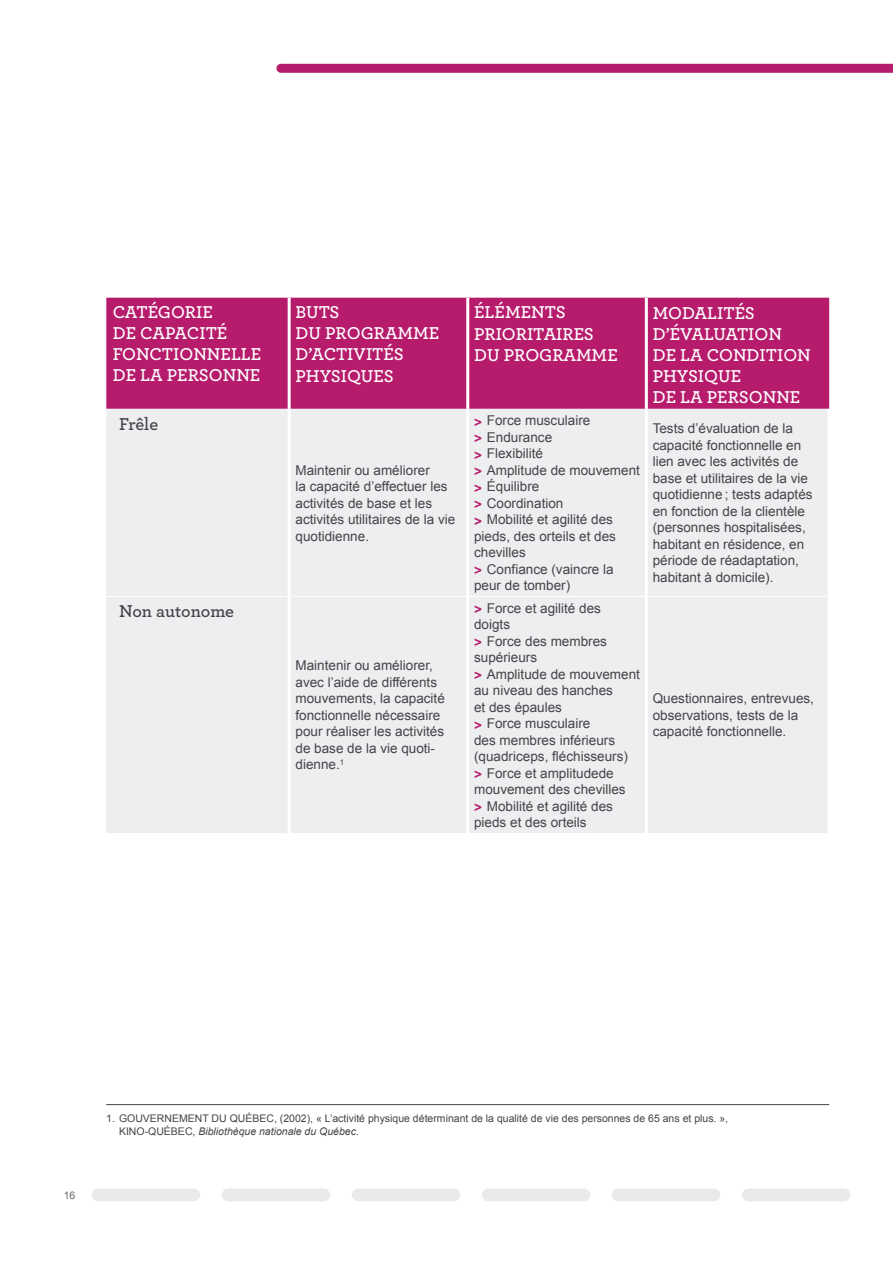
<style>
.page{position:relative;width:893px;height:1263px;background:#fff}
.page>*{position:absolute;margin:0;border:0;box-sizing:border-box;transform-origin:0 0}
.t1{font:600 18px/21px "Archer";color:#fff}
.t2{font:600 18px "Archer";letter-spacing:-.005em;color:#454347}
.t3{font:13.5px/16.5px "Arial";color:#454347}
.t4{font:10.5px/13.5px "Arial";color:#454347}
.t5{font:10.5px "Arial";color:#68676c}
.s1{font-weight:700;color:#b61b6c}
.s2{font-style:italic}
</style>
<div class="page">
<div style="left:281px;top:64px;width:612px;height:9px;background:#b61b6c"></div>
<div style="left:748px;top:1188px;width:96px;height:13px;background:#e9eaeb"></div>
<div style="left:488px;top:1188px;width:96px;height:13px;background:#e9eaeb"></div>
<div style="left:228px;top:1188px;width:96px;height:13px;background:#e9eaeb"></div>
<div style="left:618px;top:1188px;width:96px;height:13px;background:#e9eaeb"></div>
<div style="left:358px;top:1188px;width:96px;height:13px;background:#e9eaeb"></div>
<div style="left:98px;top:1188px;width:96px;height:13px;background:#e9eaeb"></div>
<div style="left:106px;top:298px;width:723px;height:111px;background:#b61b6c"></div>
<div style="left:106px;top:409px;width:722px;height:424px;background:#edeeef"></div>
<hr style="left:466px;top:409px;width:3px;height:187px;background:#fff">
<hr style="left:645px;top:409px;width:3px;height:187px;background:#fff">
<hr style="left:466px;top:597px;width:3px;height:236px;background:#fff">
<hr style="left:645px;top:597px;width:3px;height:236px;background:#fff">
<hr style="left:291px;top:596px;width:177px;height:1px;background:#fff">
<hr style="left:468px;top:596px;width:178px;height:1px;background:#fff">
<hr style="left:646px;top:596px;width:182px;height:1px;background:#fff">
<hr style="left:106px;top:596px;width:182px;height:1px;background:#fff">
<hr style="left:288px;top:409px;width:3px;height:187px;background:#fff">
<hr style="left:288px;top:596px;width:3px;height:237px;background:#fff">
<hr style="left:288px;top:298px;width:3px;height:111px;background:#fff">
<hr style="left:466px;top:298px;width:3px;height:111px;background:#fff">
<hr style="left:645px;top:298px;width:3px;height:111px;background:#fff">
<hr style="left:106px;top:1104px;width:723px;height:1px;background:#454347">
<h1 class="t1" style="left:113px;top:301px;width:150px">CATÉGORIE<br>DE CAPACITÉ<br>FONCTIONNELLE<br>DE LA PERSONNE</h1>
<h1 class="t1" style="left:296px;top:301px;width:145px">BUTS<br>DU PROGRAMME<br>D’ACTIVITÉS<br>PHYSIQUES</h1>
<h1 class="t1" style="left:474px;top:301px;width:145px">ÉLÉMENTS<br>PRIORITAIRES<br>DU PROGRAMME</h1>
<h1 class="t1" style="left:653px;top:301px;width:160px">MODALITÉS<br>D’ÉVALUATION<br>DE LA CONDITION<br>PHYSIQUE<br>DE LA PERSONNE</h1>
<h1 class="t2" style="left:119px;top:410px;width:41px">Frêle</h1>
<p class="t3" style="left:296px;top:462px;width:161px">Maintenir ou améliorer<br>la capacité d’effectuer les activités de base et les activités utilitaires de la vie quotidienne.</p>
<p class="t3" style="left:474px;top:412px;width:167px"><span class="s1">&gt;</span> Force musculaire<br><span class="s1">&gt;</span> Endurance<br><span class="s1">&gt;</span> Flexibilité<br><span class="s1">&gt;</span> Amplitude de mouvement <span class="s1">&gt;</span> Équilibre<br><span class="s1">&gt;</span> Coordination<br><span class="s1">&gt;</span> Mobilité et agilité des pieds, des orteils et des chevilles<br><span class="s1">&gt;</span> Confiance (vaincre la peur de tomber)</p>
<p class="t3" style="left:653px;top:420px;width:161px">Tests d’évaluation de la capacité fonctionnelle en lien avec les activités de base et utilitaires de la vie quotidienne ; tests adaptés en fonction de la clientèle (personnes hospitalisées, habitant en résidence, en période de réadaptation, habitant à domicile).</p>
<h1 class="t2" style="left:119px;top:598px;width:116px">Non autonome</h1>
<p class="t3" style="left:296px;top:657px;width:151px">Maintenir ou améliorer, avec l’aide de différents mouvements, la capacité fonctionnelle nécessaire pour réaliser les activités de base de la vie quoti&shy;dienne.<sup>1</sup></p>
<p class="t3" style="left:474px;top:600px;width:167px"><span class="s1">&gt;</span> Force et agilité des doigts<br><span class="s1">&gt;</span> Force des membres supérieurs<br><span class="s1">&gt;</span> Amplitude de mouvement au niveau des hanches<br>et des épaules<br><span class="s1">&gt;</span> Force musculaire<br>des membres inférieurs (quadriceps, fléchisseurs)<br><span class="s1">&gt;</span> Force et amplitudede mouvement des chevilles<br><span class="s1">&gt;</span> Mobilité et agilité des pieds et des orteils</p>
<p class="t3" style="left:653px;top:690px;width:163px">Questionnaires, entrevues, observations, tests de la capacité fonctionnelle.</p>
<p class="t5" style="left:64px;top:1188px;width:13px">16</p>
<p class="t4" style="left:119px;top:1111px;width:611px;text-indent:-13px">1. GOUVERNEMENT DU QUÉBEC, (2002), « L’activité physique déterminant de la qualité de vie des personnes de 65 ans et plus. »,<br>KINO-QUÉBEC, <span class="s2">Bibliothèque nationale du Québec</span>.</p>
</div>
